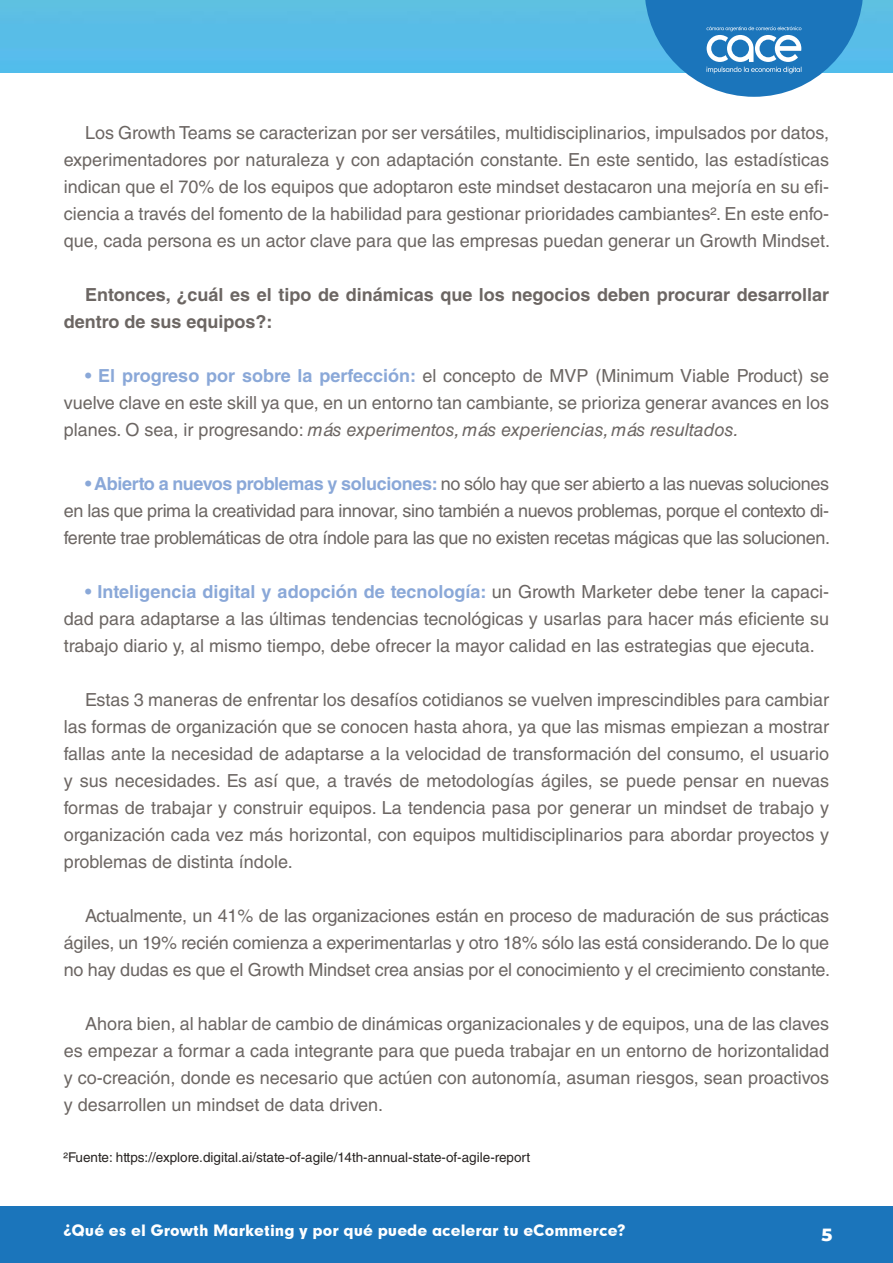
<style>
.page{position:relative;width:893px;height:1263px;background:#fff}
.page>*{position:absolute;margin:0;border:0;box-sizing:border-box;transform-origin:0 0}
.t1{font:18px/27px "Helvetica LT Std";color:#6c6663;text-align:justify}
.t2{font:700 18px/27px "Helvetica LT Std";color:#6c6663}
.t3{font:800 18px "Montserrat";color:#fff}
.t4{font:15px "Geometric 706 BT Black B";color:#fff}
.t5{font:13.5px "Helvetica LT Std";color:#282422}
.s1{font-weight:700;color:#8aa8d8}
.s2{font-style:italic}
</style>
<div class="page">
<div style="left:0;top:0;width:893px;height:72px;background:#58bde7"></div>
<div style="left:0;top:1206px;width:893px;height:57px;background:#1b75bb"></div>
<svg style="left:644px;top:0;width:219px;height:97px"></svg>
<p class="t1" style="left:64px;top:119px;width:768px;text-indent:21px">Los Growth Teams se caracterizan por ser versátiles, multidisciplinarios, impulsados por datos, experimentadores por naturaleza y con adaptación constante. En este sentido, las estadísticas indican que el 70% de los equipos que adoptaron este mindset destacaron una mejoría en su efi&shy;ciencia a través del fomento de la habilidad para gestionar prioridades cambiantes². En este enfo&shy;que, cada persona es un actor clave para que las empresas puedan generar un Growth Mindset.</p>
<p class="t2" style="left:64px;top:281px;width:767px;text-indent:21px">Entonces, ¿cuál es el tipo de dinámicas que los negocios deben procurar desarrollar dentro de sus equipos?:</p>
<p class="t1" style="left:64px;top:362px;width:767px;text-indent:21px"><span class="s1">• El progreso por sobre la perfección:</span> el concepto de MVP (Minimum Viable Product) se vuelve clave en este skill ya que, en un entorno tan cambiante, se prioriza generar avances en los planes. O sea, ir progresando: <span class="s2">más experimentos, más experiencias, más resultados.</span></p>
<p class="t1" style="left:64px;top:470px;width:768px;text-indent:21px"><span class="s1">• Abierto a nuevos problemas y soluciones:</span> no sólo hay que ser abierto a las nuevas soluciones en las que prima la creatividad para innovar, sino también a nuevos problemas, porque el contexto di&shy;ferente trae problemáticas de otra índole para las que no existen recetas mágicas que las solucionen.</p>
<p class="t1" style="left:64px;top:578px;width:767px;text-indent:21px"><span class="s1">• Inteligencia digital y adopción de tecnología:</span> un Growth Marketer debe tener la capaci&shy;dad para adaptarse a las últimas tendencias tecnológicas y usarlas para hacer más eficiente su trabajo diario y, al mismo tiempo, debe ofrecer la mayor calidad en las estrategias que ejecuta.</p>
<p class="t1" style="left:64px;top:686px;width:767px;text-indent:21px">Estas 3 maneras de enfrentar los desafíos cotidianos se vuelven imprescindibles para cambiar las formas de organización que se conocen hasta ahora, ya que las mismas empiezan a mostrar fallas ante la necesidad de adaptarse a la velocidad de transformación del consumo, el usuario y sus necesidades. Es así que, a través de metodologías ágiles, se puede pensar en nuevas formas de trabajar y construir equipos. La tendencia pasa por generar un mindset de trabajo y organización cada vez más horizontal, con equipos multidisciplinarios para abordar proyectos y problemas de distinta índole.</p>
<p class="t1" style="left:64px;top:902px;width:768px;text-indent:21px">Actualmente, un 41% de las organizaciones están en proceso de maduración de sus prácticas ágiles, un 19% recién comienza a experimentarlas y otro 18% sólo las está considerando. De lo que no hay dudas es que el Growth Mindset crea ansias por el conocimiento y el crecimiento constante.</p>
<p class="t1" style="left:64px;top:1010px;width:767px;text-indent:21px">Ahora bien, al hablar de cambio de dinámicas organizacionales y de equipos, una de las claves es empezar a formar a cada integrante para que pueda trabajar en un entorno de horizontalidad y co-creación, donde es necesario que actúen con autonomía, asuman riesgos, sean proactivos y desarrollen un mindset de data driven.</p>
<p class="t5" style="left:64px;top:1149px;width:468px">2Fuente: https://explore.digital.ai/state-of-agile/14th-annual-state-of-agile-report</p>
<p class="t4" style="left:64px;top:1219px;width:564px">¿Qué es el Growth Marketing y por qué puede acelerar tu eCommerce?</p>
<p class="t3" style="left:821px;top:1221px;width:12px">5</p>
</div>
